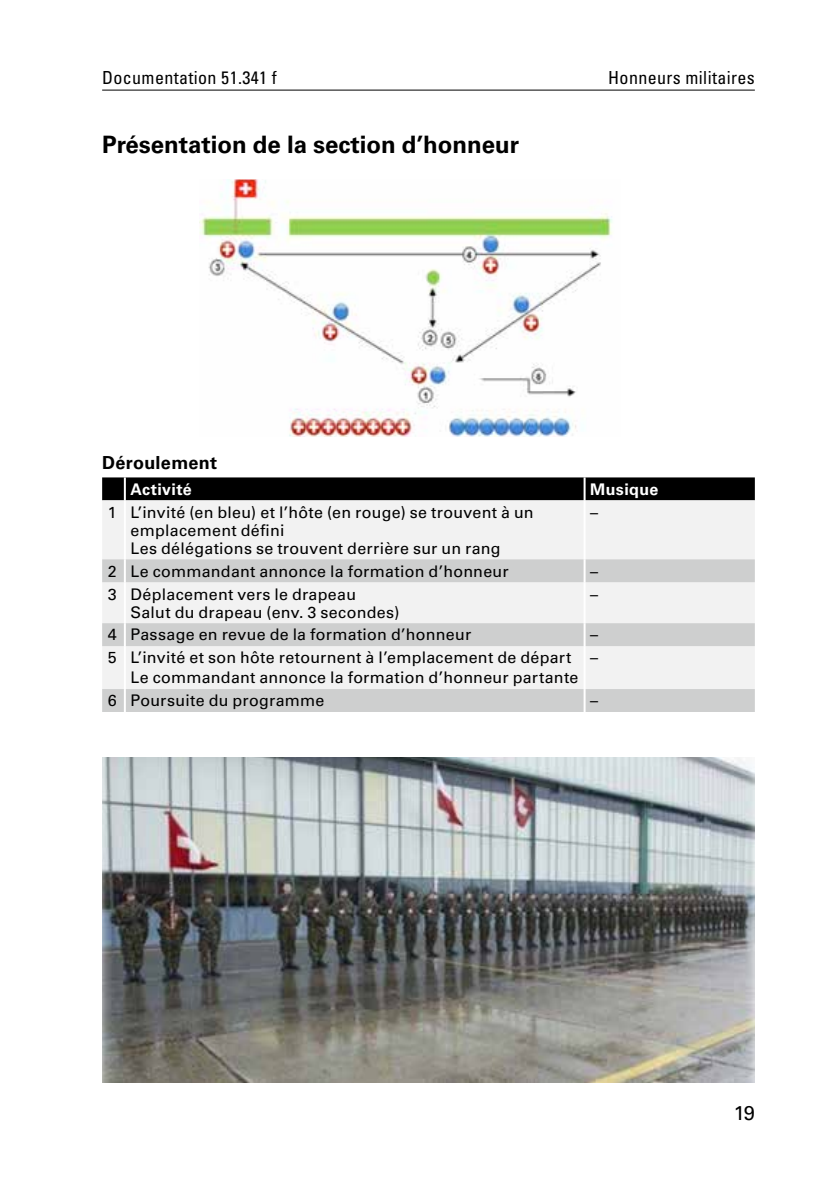
<style>
.page{position:relative;width:840px;height:1191px;background:#fff}
.page>*{position:absolute;margin:0;border:0;box-sizing:border-box;transform-origin:0 0}
.t1{font:700 24px "Univers LT Std";color:#000}
.t2{font:20px "Univers LT Std";color:#000}
.t3{font:condensed 18px "Univers LT Std";letter-spacing:.02em;color:#000}
.t4{font:700 18px "Univers LT Std";letter-spacing:.02em;color:#000}
.t5{font:16px/18px "Univers LT Std";letter-spacing:.015em;color:#000}
.t6{font:700 16px "Univers LT Std";letter-spacing:.025em;color:#fff}
</style>
<div class="page">
<hr style="left:102px;top:90px;width:652px;height:1px;background:#000">
<img style="left:200px;top:180px;width:412px;height:256px">
<div style="left:102px;top:477px;width:652px;height:23px;background:#000"></div>
<div style="left:102px;top:500px;width:652px;height:59px;background:#f2f2f2"></div>
<svg style="left:102px;top:559px;width:652px;height:153px;fill:#f2f2f2"></svg>
<hr style="left:124px;top:500px;width:2px;height:59px;background:#fff">
<hr style="left:583px;top:500px;width:2px;height:59px;background:#fff">
<hr style="left:124px;top:559px;width:2px;height:23px;background:#fff">
<hr style="left:583px;top:559px;width:2px;height:23px;background:#fff">
<hr style="left:124px;top:582px;width:2px;height:41px;background:#fff">
<hr style="left:583px;top:582px;width:2px;height:41px;background:#fff">
<hr style="left:124px;top:623px;width:2px;height:23px;background:#fff">
<hr style="left:583px;top:623px;width:2px;height:23px;background:#fff">
<hr style="left:124px;top:646px;width:2px;height:43px;background:#fff">
<hr style="left:583px;top:646px;width:2px;height:43px;background:#fff">
<hr style="left:124px;top:689px;width:2px;height:23px;background:#fff">
<hr style="left:583px;top:689px;width:2px;height:23px;background:#fff">
<hr style="left:124px;top:477px;width:2px;height:23px;background:#fff">
<hr style="left:583px;top:477px;width:2px;height:23px;background:#fff">
<img style="left:102px;top:757px;width:652px;height:326px">
<p class="t3" style="left:102px;top:66px;width:176px">Documentation 51.341 f</p>
<p class="t3" style="left:608px;top:66px;width:148px">Honneurs militaires</p>
<h1 class="t1" style="left:102px;top:131px;width:418px">Présentation de la section d’honneur</h1>
<p class="t4" style="left:102px;top:452px;width:117px">Déroulement</p>
<p class="t6" style="left:130px;top:480px;width:63px">Activité</p>
<p class="t6" style="left:590px;top:480px;width:70px">Musique</p>
<p class="t5" style="left:130px;top:503px;width:404px;text-indent:-23px">1 L’invité (en bleu) et l’hôte (en rouge) se trouvent à un emplacement défini<br>Les délégations se trouvent derrière sur un rang</p>
<p class="t5" style="left:590px;top:503px;width:9px">–</p>
<p class="t5" style="left:108px;top:562px;width:402px">2 Le commandant annonce la formation d’honneur</p>
<p class="t5" style="left:590px;top:562px;width:9px">–</p>
<p class="t5" style="left:130px;top:585px;width:270px;text-indent:-23px">3 Déplacement vers le drapeau<br>Salut du drapeau (env. 3 secondes)</p>
<p class="t5" style="left:590px;top:585px;width:9px">–</p>
<p class="t5" style="left:108px;top:626px;width:365px">4 Passage en revue de la formation d’honneur</p>
<p class="t5" style="left:590px;top:626px;width:9px">–</p>
<p class="t5" style="left:130px;top:648px;width:449px;line-height:20px;text-indent:-23px">5 L’invité et son hôte retournent à l’emplacement de départ<br>Le commandant annonce la formation d’honneur partante</p>
<p class="t5" style="left:590px;top:649px;width:9px">–</p>
<p class="t5" style="left:108px;top:692px;width:218px">6 Poursuite du programme</p>
<p class="t5" style="left:590px;top:692px;width:9px">–</p>
<p class="t2" style="left:733px;top:1101px;width:23px">19</p>
</div>
